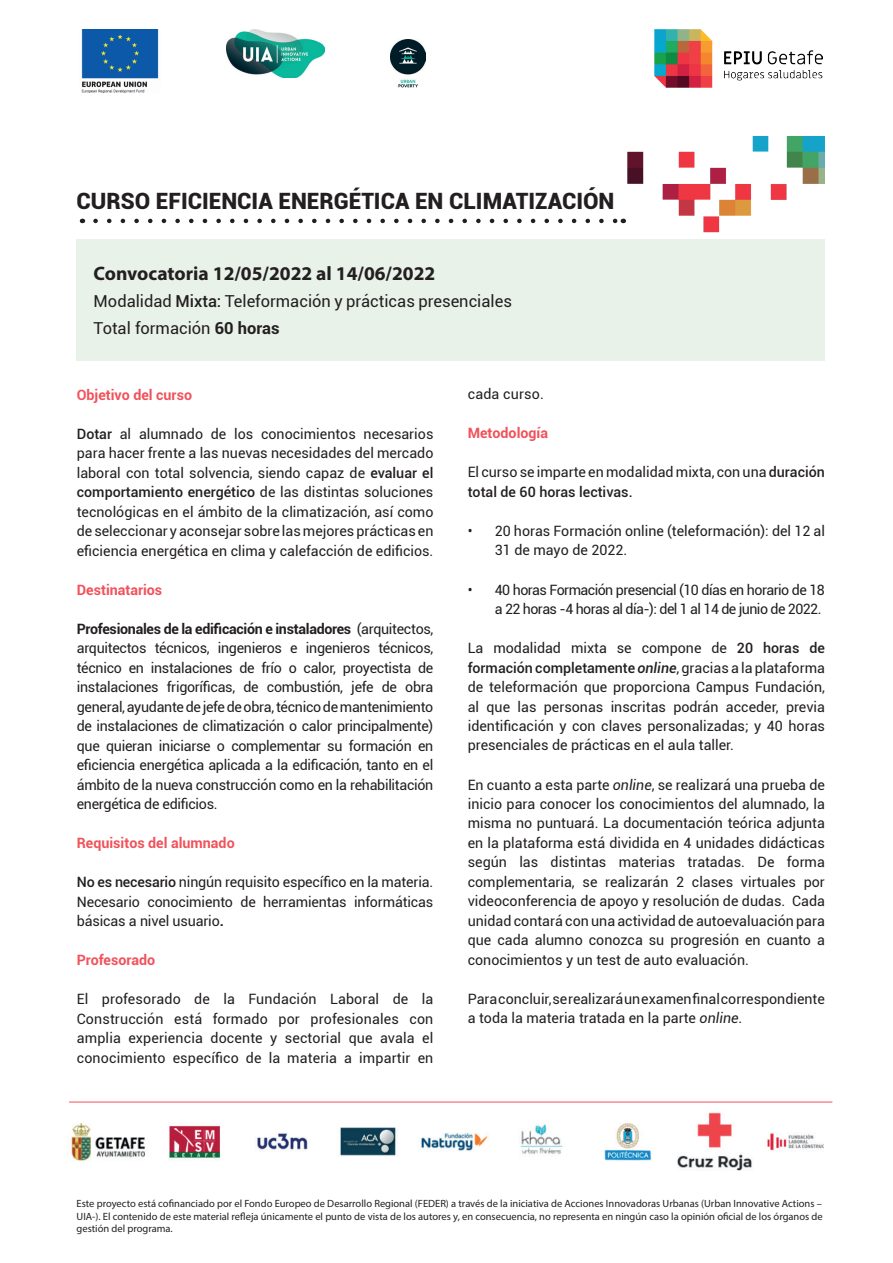
<style>
.page{position:relative;width:893px;height:1263px;background:#fff}
.page>*{position:absolute;margin:0;border:0;box-sizing:border-box;transform-origin:0 0}
.t1{font:900 22.5px "Roboto";color:#231f20}
.t2{font:700 19.5px "Myriad Pro";color:#231f20}
.t3{font:16.5px/27px "Roboto";color:#231f20}
.t4{font:14.25px/19.5px "Roboto";color:#231f20;text-align:justify}
.t5{font:14.25px/19.5px "Roboto";letter-spacing:-.04em;color:#231f20;text-align:right}
.t6{font:700 14.25px "Roboto";color:#f0525b}
.t7{font:10.5px/12.6px "Myriad Pro";color:#231f20;text-align:justify}
.s1{font-weight:500}
.s2{font-weight:700}
.s3{font-weight:500;font-style:italic}
.s4{font-style:italic}
</style>
<div class="page">
<div style="left:77px;top:239px;width:748px;height:122px;background:#e9f2e9"></div>
<img style="left:655px;top:30px;width:168px;height:58px">
<img style="left:226px;top:30px;width:99px;height:48px">
<img style="left:81px;top:30px;width:78px;height:62px">
<img style="left:391px;top:40px;width:34px;height:48px">
<img style="left:628px;top:136px;width:197px;height:97px">
<svg style="left:95px;top:219px;width:521px;height:4px"></svg>
<img style="left:71px;top:1112px;width:753px;height:59px">
<hr style="left:69px;top:1102px;width:763px;height:1px;background:#f0525b">
<h1 class="t1" style="left:77px;top:185px;width:539px">CURSO EFICIENCIA ENERGÉTICA EN CLIMATIZACIÓN</h1>
<h2 class="t2" style="left:94px;top:261px;width:343px">Convocatoria 12/05/2022 al 14/06/2022</h2>
<p class="t3" style="left:94px;top:287px;width:420px">Modalidad <span class="s1">Mixta:</span> Teleformación y prácticas presenciales<br>Total formación <span class="s2">60 horas</span></p>
<p class="t6" style="left:77px;top:384px;width:117px">Objetivo del curso</p>
<p class="t4" style="left:77px;top:423px;width:358px"><span class="s1">Dotar</span> al alumnado de los conocimientos necesarios para hacer frente a las nuevas necesidades del mercado laboral con total solvencia, siendo capaz de <span class="s1">evaluar el comportamiento energético</span> de las distintas soluciones tecnológicas en el ámbito de la climatización, así como de seleccionar y aconsejar sobre las mejores prácticas en eficiencia energética en clima y calefacción de edificios.</p>
<p class="t6" style="left:77px;top:579px;width:87px">Destinatarios</p>
<p class="t4" style="left:77px;top:618px;width:358px"><span class="s2">Profesionales de la edificación e instaladores</span> (arquitectos, arquitectos técnicos, ingenieros e ingenieros técnicos, técnico en instalaciones de frío o calor, proyectista de instalaciones frigoríficas, de combustión, jefe de obra general, ayudante de jefe de obra, técnico de mantenimiento de instalaciones de climatización o calor principalmente) que quieran iniciarse o complementar su formación en eficiencia energética aplicada a la edificación, tanto en el ámbito de la nueva construcción como en la rehabilitación energética de edificios.</p>
<p class="t6" style="left:77px;top:833px;width:159px">Requisitos del alumnado</p>
<p class="t4" style="left:77px;top:872px;width:358px"><span class="s1">No es necesario</span> ningún requisito específico en la materia.<br>Necesario conocimiento de herramientas informáticas básicas a nivel usuario<span class="s2">.</span></p>
<p class="t6" style="left:77px;top:950px;width:80px">Profesorado</p>
<p class="t4" style="left:77px;top:989px;width:358px">El profesorado de la Fundación Laboral de la Construcción está formado por profesionales con amplia experiencia docente y sectorial que avala el conocimiento específico de la materia a impartir en</p>
<p class="t4" style="left:468px;top:384px;width:78px">cada curso.</p>
<p class="t6" style="left:468px;top:423px;width:82px">Metodología</p>
<p class="t4" style="left:468px;top:462px;width:359px">El curso se imparte en modalidad mixta, con una <span class="s1">duración total de 60 horas lectivas.</span></p>
<p class="t4" style="left:495px;top:521px;width:332px;text-indent:-27px">• 20 horas Formación online (teleformación): del 12 al<br>31 de mayo de 2022.</p>
<p class="t5" style="left:468px;top:579px;width:359px">• 40 horas Formación presencial (10 días en horario de 18 a 22 horas -4 horas al día-): del 1 al 14 de junio de 2022.</p>
<p class="t4" style="left:468px;top:638px;width:359px">La modalidad mixta se compone de <span class="s1">20 horas de formación completamente</span> <span class="s3">online</span>, gracias a la plataforma de teleformación que proporciona Campus Fundación, al que las personas inscritas podrán acceder, previa identificación y con claves personalizadas; y 40 horas presenciales de prácticas en el aula taller.</p>
<p class="t4" style="left:468px;top:774px;width:359px">En cuanto a esta parte <span class="s4">online</span>, se realizará una prueba de inicio para conocer los conocimientos del alumnado, la misma no puntuará. La documentación teórica adjunta en la plataforma está dividida en 4 unidades didácticas según las distintas materias tratadas. De forma complementaria, se realizarán 2 clases virtuales por videoconferencia de apoyo y resolución de dudas. Cada unidad contará con una actividad de autoevaluación para que cada alumno conozca su progresión en cuanto a conocimientos y un test de auto evaluación.</p>
<p class="t4" style="left:468px;top:989px;width:359px">Para concluir, se realizará un examen final correspondiente a toda la materia tratada en la parte <span class="s4">online</span>.</p>
<p class="t7" style="left:77px;top:1197px;width:748px">Este proyecto está cofinanciado por el Fondo Europeo de Desarrollo Regional (FEDER) a través de la iniciativa de Acciones Innovadoras Urbanas (Urban Innovative Actions – UIA-). El contenido de este material refleja únicamente el punto de vista de los autores y, en consecuencia, no representa en ningún caso la opinión oficial de los órganos de gestión del programa.</p>
</div>
